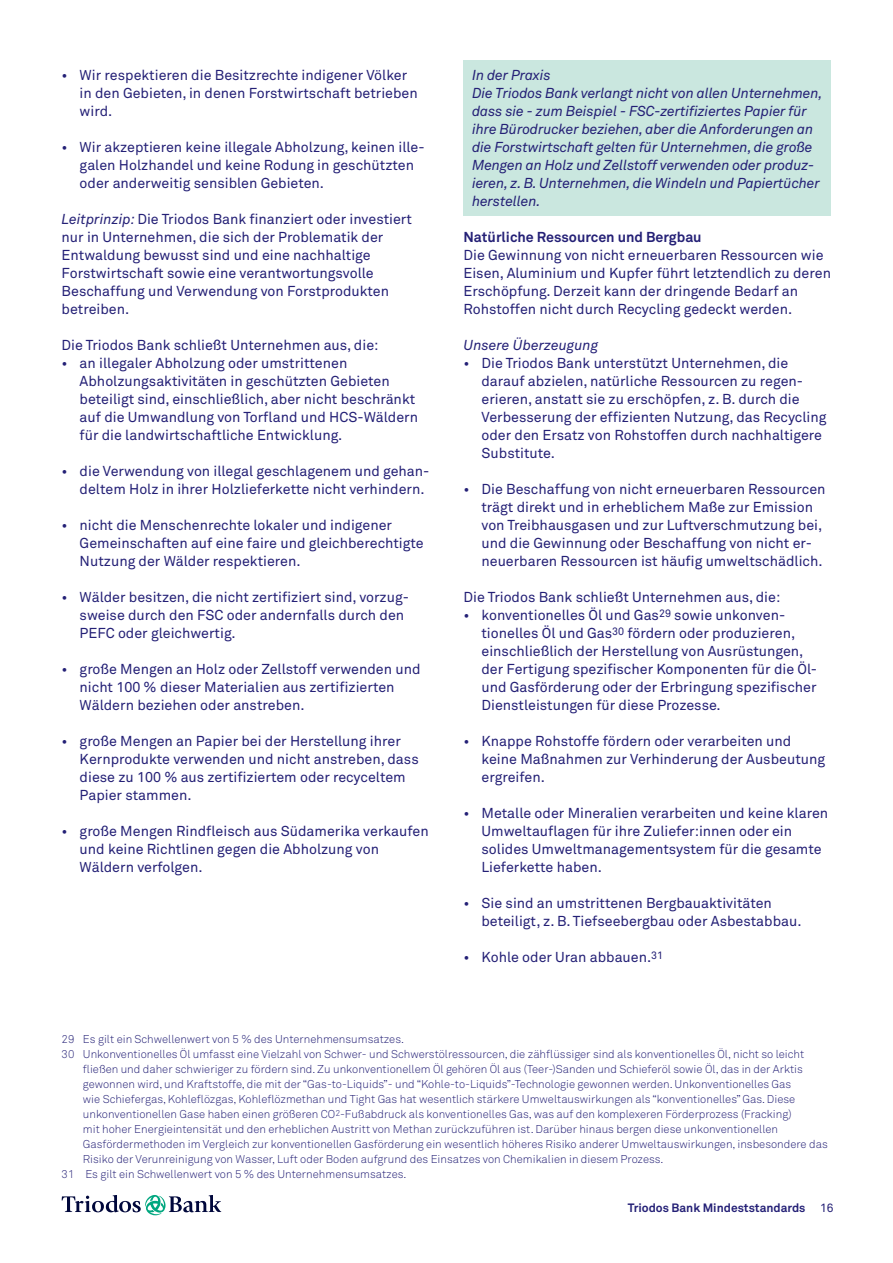
<style>
.page{position:relative;width:893px;height:1263px;background:#fff}
.page>*{position:absolute;margin:0;border:0;box-sizing:border-box;transform-origin:0 0}
.Body_Regular_9_5_1{font:14.25px/18px "Akkurat Pro";color:#242076}
.kader_in_practice{font:italic 14.25px/18px "Akkurat Pro";letter-spacing:-.01em;color:#242076}
.Body_Bold_9_5_12{font:700 14.25px "Akkurat Pro";color:#242076}
.Body_Regular_9_5_1-2{font:italic 14.25px "Akkurat Pro";color:#242076}
.t1{font:700 12px "Akkurat Pro";color:#242076}
.Notes_Light_7_5_10{font:11.25px/15px "Akkurat Light Pro";color:#242076}
.s1{font-style:italic}
.s2{font-weight:400}
</style>
<div class="page">
<svg style="left:62px;top:1195px;width:159px;height:20px"></svg>
<div style="left:463px;top:60px;width:368px;height:29px;background:#cae7df"></div>
<div style="left:463px;top:78px;width:368px;height:137px;background:#cae7df"></div>
<p class="Body_Regular_9_5_1" style="left:80px;top:66px;width:340px;text-indent:-18px">• Wir respektieren die Besitzrechte indigener Völker in den Gebieten, in denen Forstwirtschaft betrieben wird.</p>
<p class="Body_Regular_9_5_1" style="left:80px;top:138px;width:346px;text-indent:-18px">• Wir akzeptieren keine illegale Abholzung, keinen ille&shy;galen Holzhandel und keine Rodung in geschützten oder anderweitig sensiblen Gebieten.</p>
<p class="Body_Regular_9_5_1" style="left:62px;top:210px;width:352px"><span class="s1">Leitprinzip:</span> Die Triodos Bank finanziert oder investiert nur in Unternehmen, die sich der Problematik der Entwaldung bewusst sind und eine nachhaltige Forstwirtschaft sowie eine verantwortungsvolle Beschaffung und Verwendung von Forstprodukten betreiben.</p>
<p class="Body_Regular_9_5_1" style="left:62px;top:336px;width:318px">Die Triodos Bank schließt Unternehmen aus, die:</p>
<p class="Body_Regular_9_5_1" style="left:80px;top:354px;width:340px;text-indent:-18px">• an illegaler Abholzung oder umstrittenen Abholzungsaktivitäten in geschützten Gebieten beteiligt sind, einschließlich, aber nicht beschränkt auf die Umwandlung von Torfland und HCS-Wäldern für die landwirtschaftliche Entwicklung.</p>
<p class="Body_Regular_9_5_1" style="left:80px;top:462px;width:351px;text-indent:-18px">• die Verwendung von illegal geschlagenem und gehan&shy;deltem Holz in ihrer Holzlieferkette nicht verhindern.</p>
<p class="Body_Regular_9_5_1" style="left:80px;top:516px;width:346px;text-indent:-18px">• nicht die Menschenrechte lokaler und indigener<br>Gemeinschaften auf eine faire und gleichberechtigte<br>Nutzung der Wälder respektieren.</p>
<p class="Body_Regular_9_5_1" style="left:80px;top:588px;width:331px;text-indent:-18px">• Wälder besitzen, die nicht zertifiziert sind, vorzug&shy;sweise durch den FSC oder andernfalls durch den<br>PEFC oder gleichwertig.</p>
<p class="Body_Regular_9_5_1" style="left:80px;top:660px;width:342px;text-indent:-18px">• große Mengen an Holz oder Zellstoff verwenden und nicht 100 % dieser Materialien aus zertifizierten<br>Wäldern beziehen oder anstreben.</p>
<p class="Body_Regular_9_5_1" style="left:80px;top:732px;width:341px;text-indent:-18px">• große Mengen an Papier bei der Herstellung ihrer Kernprodukte verwenden und nicht anstreben, dass diese zu 100 % aus zertifiziertem oder recyceltem Papier stammen.</p>
<p class="Body_Regular_9_5_1" style="left:80px;top:822px;width:350px;text-indent:-18px">• große Mengen Rindfleisch aus Südamerika verkaufen und keine Richtlinen gegen die Abholzung von<br>Wäldern verfolgen.</p>
<p class="kader_in_practice" style="left:472px;top:66px;width:80px">In der Praxis</p>
<p class="kader_in_practice" style="left:472px;top:84px;width:352px">Die Triodos Bank verlangt nicht von allen Unternehmen, dass sie - zum Beispiel - FSC-zertifiziertes Papier für ihre Bürodrucker beziehen, aber die Anforderungen an die Forstwirtschaft gelten für Unternehmen, die große Mengen an Holz und Zellstoff verwenden oder produz&shy;ieren, z. B. Unternehmen, die Windeln und Papiertücher herstellen.</p>
<p class="Body_Bold_9_5_12" style="left:463px;top:228px;width:240px">Natürliche Ressourcen und Bergbau</p>
<p class="Body_Regular_9_5_1" style="left:463px;top:246px;width:369px">Die Gewinnung von nicht erneuerbaren Ressourcen wie Eisen, Aluminium und Kupfer führt letztendlich zu deren Erschöpfung. Derzeit kann der dringende Bedarf an Rohstoffen nicht durch Recycling gedeckt werden.</p>
<p class="Body_Regular_9_5_1-2" style="left:463px;top:336px;width:136px">Unsere Überzeugung</p>
<p class="Body_Regular_9_5_1" style="left:481px;top:354px;width:347px;text-indent:-18px">• Die Triodos Bank unterstützt Unternehmen, die darauf abzielen, natürliche Ressourcen zu regen&shy;erieren, anstatt sie zu erschöpfen, z. B. durch die Verbesserung der effizienten Nutzung, das Recycling oder den Ersatz von Rohstoffen durch nachhaltigere Substitute.</p>
<p class="Body_Regular_9_5_1" style="left:481px;top:480px;width:346px;text-indent:-18px">• Die Beschaffung von nicht erneuerbaren Ressourcen trägt direkt und in erheblichem Maße zur Emission von Treibhausgasen und zur Luftverschmutzung bei, und die Gewinnung oder Beschaffung von nicht er&shy;neuerbaren Ressourcen ist häufig umweltschädlich.</p>
<p class="Body_Regular_9_5_1" style="left:463px;top:588px;width:318px">Die Triodos Bank schließt Unternehmen aus, die:</p>
<p class="Body_Regular_9_5_1" style="left:481px;top:606px;width:337px;text-indent:-18px">• konventionelles Öl und Gas<sup>29</sup> sowie unkonven&shy;tionelles Öl und Gas<sup>30</sup> fördern oder produzieren, einschließlich der Herstellung von Ausrüstungen, der Fertigung spezifischer Komponenten für die Öl&shy;und Gasförderung oder der Erbringung spezifischer Dienstleistungen für diese Prozesse.</p>
<p class="Body_Regular_9_5_1" style="left:481px;top:732px;width:345px;text-indent:-18px">• Knappe Rohstoffe fördern oder verarbeiten und keine Maßnahmen zur Verhinderung der Ausbeutung ergreifen.</p>
<p class="Body_Regular_9_5_1" style="left:481px;top:804px;width:348px;text-indent:-18px">• Metalle oder Mineralien verarbeiten und keine klaren Umweltauflagen für ihre Zuliefer:innen oder ein solides Umweltmanagementsystem für die gesamte Lieferkette haben.</p>
<p class="Body_Regular_9_5_1" style="left:481px;top:894px;width:322px;text-indent:-18px">• Sie sind an umstrittenen Bergbauaktivitäten beteiligt, z. B. Tiefseebergbau oder Asbestabbau.</p>
<p class="Body_Regular_9_5_1" style="left:463px;top:948px;width:201px">• Kohle oder Uran abbauen.<sup>31</sup></p>
<p class="Notes_Light_7_5_10" style="left:62px;top:1032px;width:344px">29 Es gilt ein Schwellenwert von 5 % des Unternehmensumsatzes.</p>
<p class="Notes_Light_7_5_10" style="left:83px;top:1047px;width:746px;text-indent:-21px">30 Unkonventionelles Öl umfasst eine Vielzahl von Schwer- und Schwerstölressourcen, die zähflüssiger sind als konventionelles Öl, nicht so leicht fließen und daher schwieriger zu fördern sind. Zu unkonventionellem Öl gehören Öl aus (Teer-)Sanden und Schieferöl sowie Öl, das in der Arktis gewonnen wird, und Kraftstoffe, die mit der “Gas-to-Liquids”- und “Kohle-to-Liquids”-Technologie gewonnen werden. Unkonventionelles Gas<br>wie Schiefergas, Kohleflözgas, Kohleflözmethan und Tight Gas hat wesentlich stärkere Umweltauswirkungen als “konventionelles” Gas. Diese unkonventionellen Gase haben einen größeren CO<sup>2</sup>-Fußabdruck als konventionelles Gas, was auf den komplexeren Förderprozess (Fracking)<br>mit hoher Energieintensität und den erheblichen Austritt von Methan zurückzuführen ist. Darüber hinaus bergen diese unkonventionellen Gasfördermethoden im Vergleich zur konventionellen Gasförderung ein wesentlich höheres Risiko anderer Umweltauswirkungen, insbesondere das Risiko der Verunreinigung von Wasser, Luft oder Boden aufgrund des Einsatzes von Chemikalien in diesem Prozess.</p>
<p class="Notes_Light_7_5_10" style="left:62px;top:1167px;width:346px">31 Es gilt ein Schwellenwert von 5 % des Unternehmensumsatzes.</p>
<p class="t1" style="left:628px;top:1200px;width:207px">Triodos Bank Mindeststandards <span class="s2">16</span></p>
</div>
